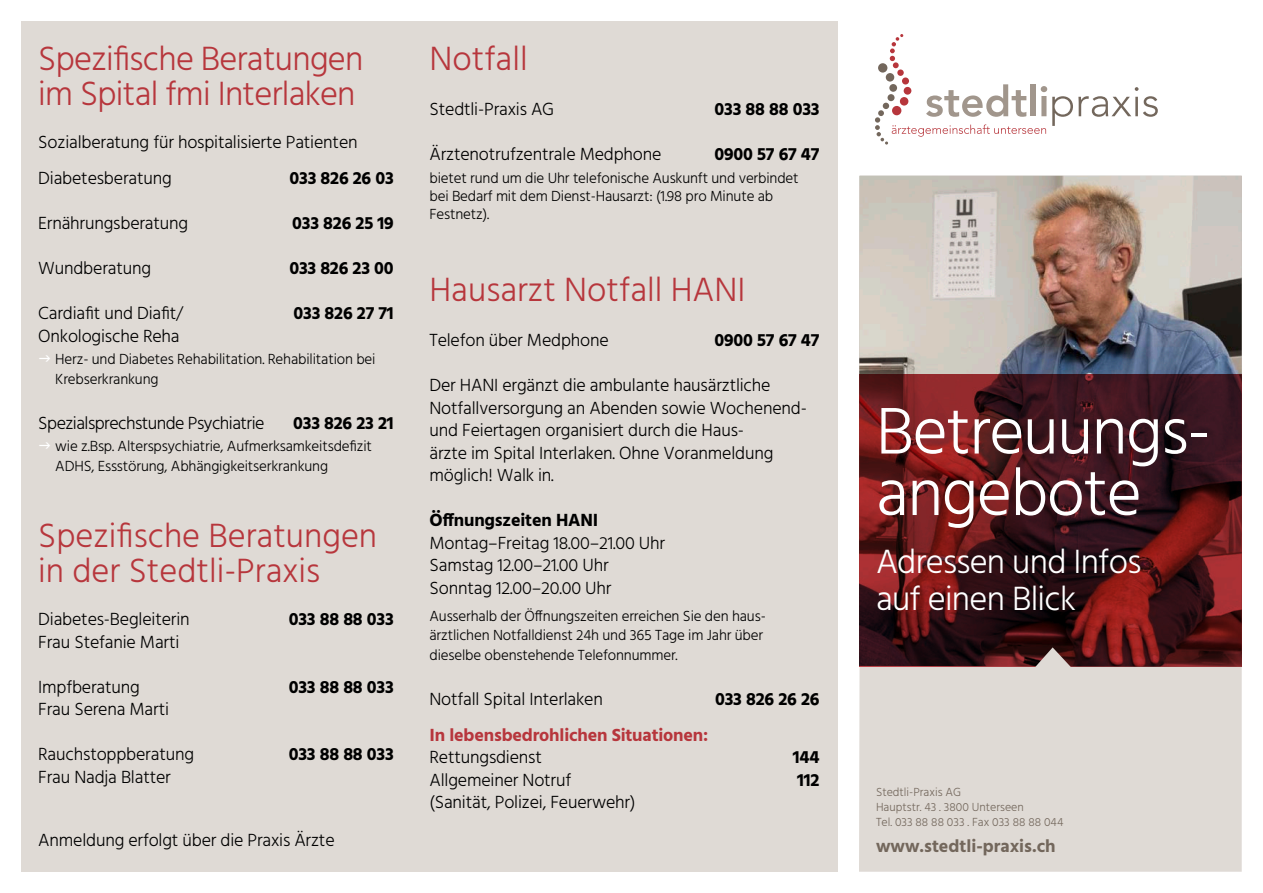
<style>
.page{position:relative;width:1263px;height:893px;background:#fff}
.page>*{position:absolute;margin:0;border:0;box-sizing:border-box;transform-origin:0 0}
.t1{font:300 67.5px/61.5px "Hind";letter-spacing:-.02em;color:#fff}
.t2{font:300 34.5px/34.5px "Hind";color:#b7363c}
.t3{font:300 34.5px/34.5px "Hind";letter-spacing:-.02em;color:#b7363c}
.t4{font:300 34.5px/37.5px "Hind";letter-spacing:-.02em;color:#fff}
.t5{font:300 18px/22.5px "Hind";letter-spacing:-.01em;color:#000}
.t6{font:700 18px "Hind";letter-spacing:-.01em;color:#000}
.t7{font:700 18px "Hind";letter-spacing:-.01em;color:#b7363c}
.t8{font:300 18px "Hind";letter-spacing:-.03em;color:#000}
.t9{font:700 18px "Hind";color:#73675c}
.t10{font:300 15px/19.5px "Hind";letter-spacing:-.01em;color:#000}
.t11{font:300 12px/15px "Hind";color:#73675c}
</style>
<div class="page">
<div style="left:21px;top:21px;width:817px;height:851px;background:#dfdad5"></div>
<img style="left:859px;top:176px;width:383px;height:198px">
<svg style="left:859px;top:374px;width:383px;height:273px;background:#50161a"></svg>
<svg style="left:890px;top:34px;width:13px;height:34px"></svg>
<div style="left:897px;top:69px;width:7px;height:7px;background:#b7363c;border-radius:50%"></div>
<div style="left:902px;top:77px;width:7px;height:8px;background:#b7363c;border-radius:50%"></div>
<div style="left:886px;top:73px;width:8px;height:9px;background:#73675c;border-radius:50%"></div>
<div style="left:878px;top:63px;width:9px;height:10px;background:#73675c;border-radius:50%"></div>
<svg style="left:875px;top:84px;width:283px;height:61px"></svg>
<svg style="left:859px;top:647px;width:383px;height:225px;background:#d1c9c5"></svg>
<h2 class="t3" style="left:38px;top:44px;width:327px">Spezifische Beratungen im Spital fmi Interlaken</h2>
<p class="t5" style="left:38px;top:126px;width:321px;line-height:36px">Sozialberatung für hospitalisierte Patienten<br>Diabetesberatung</p>
<p class="t6" style="left:289px;top:168px;width:106px">033 826 26 03</p>
<p class="t5" style="left:38px;top:213px;width:152px">Ernährungsberatung</p>
<p class="t6" style="left:292px;top:213px;width:103px">033 826 25 19</p>
<p class="t5" style="left:38px;top:258px;width:114px">Wundberatung</p>
<p class="t6" style="left:289px;top:258px;width:106px">033 826 23 00</p>
<p class="t5" style="left:38px;top:303px;width:146px">Cardiafit und Diafit/</p>
<p class="t6" style="left:294px;top:303px;width:102px">033 826 27 71</p>
<p class="t5" style="left:38px;top:326px;width:143px">Onkologische Reha</p>
<p class="t10" style="left:55px;top:351px;width:322px">Herz- und Diabetes Rehabilitation. Rehabilitation bei<br>Krebserkrankung</p>
<p class="t8" style="left:38px;top:411px;width:228px">Spezialsprechstunde Psychiatrie</p>
<p class="t6" style="left:293px;top:412px;width:102px">033 826 23 21</p>
<p class="t10" style="left:55px;top:438px;width:318px">wie z.Bsp. Alterspsychiatrie, Aufmerksamkeitsdefizit<br>ADHS, Essstörung, Abhängigkeitserkrankung</p>
<h2 class="t2" style="left:38px;top:521px;width:340px">Spezifische Beratungen in der Stedtli-Praxis</h2>
<p class="t5" style="left:38px;top:609px;width:153px">Diabetes-Begleiterin</p>
<p class="t6" style="left:289px;top:609px;width:107px">033 88 88 033</p>
<p class="t5" style="left:38px;top:632px;width:143px">Frau Stefanie Marti</p>
<p class="t5" style="left:38px;top:677px;width:103px">Impfberatung</p>
<p class="t6" style="left:289px;top:676px;width:107px">033 88 88 033</p>
<p class="t5" style="left:38px;top:699px;width:132px">Frau Serena Marti</p>
<p class="t5" style="left:38px;top:744px;width:157px">Rauchstoppberatung</p>
<p class="t6" style="left:289px;top:744px;width:107px">033 88 88 033</p>
<p class="t5" style="left:38px;top:767px;width:134px">Frau Nadja Blatter</p>
<p class="t5" style="left:38px;top:830px;width:298px">Anmeldung erfolgt über die Praxis Ärzte</p>
<h2 class="t2" style="left:429px;top:44px;width:100px">Notfall</h2>
<p class="t5" style="left:429px;top:99px;width:126px">Stedtli-Praxis AG</p>
<p class="t6" style="left:714px;top:99px;width:107px">033 88 88 033</p>
<p class="t5" style="left:429px;top:144px;width:233px">Ärztenotrufzentrale Medphone</p>
<p class="t6" style="left:714px;top:144px;width:107px">0900 57 67 47</p>
<p class="t10" style="left:429px;top:170px;width:371px;line-height:18px">bietet rund um die Uhr telefonische Auskunft und verbindet bei Bedarf mit dem Dienst-Hausarzt: (1.98 pro Minute ab<br>Festnetz).</p>
<h2 class="t2" style="left:429px;top:275px;width:318px">Hausarzt Notfall HANI</h2>
<p class="t5" style="left:429px;top:330px;width:181px">Telefon über Medphone</p>
<p class="t6" style="left:714px;top:330px;width:107px">0900 57 67 47</p>
<p class="t5" style="left:429px;top:375px;width:379px">Der HANI ergänzt die ambulante hausärztliche Notfallversorgung an Abenden sowie Wochenend&shy;und Feiertagen organisiert durch die Haus-<br>ärzte im Spital Interlaken. Ohne Voranmeldung möglich! Walk in.</p>
<p class="t6" style="left:429px;top:510px;width:170px">Öffnungszeiten HANI</p>
<p class="t5" style="left:429px;top:533px;width:237px">Montag–Freitag 18.00–21.00 Uhr<br>Samstag 12.00–21.00 Uhr<br>Sonntag 12.00–20.00 Uhr</p>
<p class="t10" style="left:429px;top:607px;width:338px">Ausserhalb der Öffnungszeiten erreichen Sie den haus&shy;ärztlichen Notfalldienst 24h und 365 Tage im Jahr über dieselbe obenstehende Telefonnummer.</p>
<p class="t5" style="left:429px;top:689px;width:175px">Notfall Spital Interlaken</p>
<p class="t6" style="left:715px;top:688px;width:106px">033 826 26 26</p>
<p class="t7" style="left:429px;top:724px;width:280px">In lebensbedrohlichen Situationen:</p>
<p class="t5" style="left:429px;top:747px;width:114px">Rettungsdienst</p>
<p class="t6" style="left:793px;top:747px;width:28px">144</p>
<p class="t5" style="left:429px;top:770px;width:143px">Allgemeiner Notruf</p>
<p class="t6" style="left:797px;top:769px;width:24px">112</p>
<p class="t5" style="left:429px;top:792px;width:208px">(Sanität, Polizei, Feuerwehr)</p>
<h1 class="t1" style="left:876px;top:405px;width:336px">Betreuungs&shy;angebote</h1>
<h2 class="t4" style="left:876px;top:545px;width:267px">Adressen und Infos auf einen Blick</h2>
<p class="t11" style="left:876px;top:785px;width:189px">Stedtli-Praxis AG<br>Hauptstr. 43 . 3800 Unterseen<br>Tel. 033 88 88 033 . Fax 033 88 88 044</p>
<p class="t9" style="left:876px;top:836px;width:181px">www.stedtli-praxis.ch</p>
</div>
